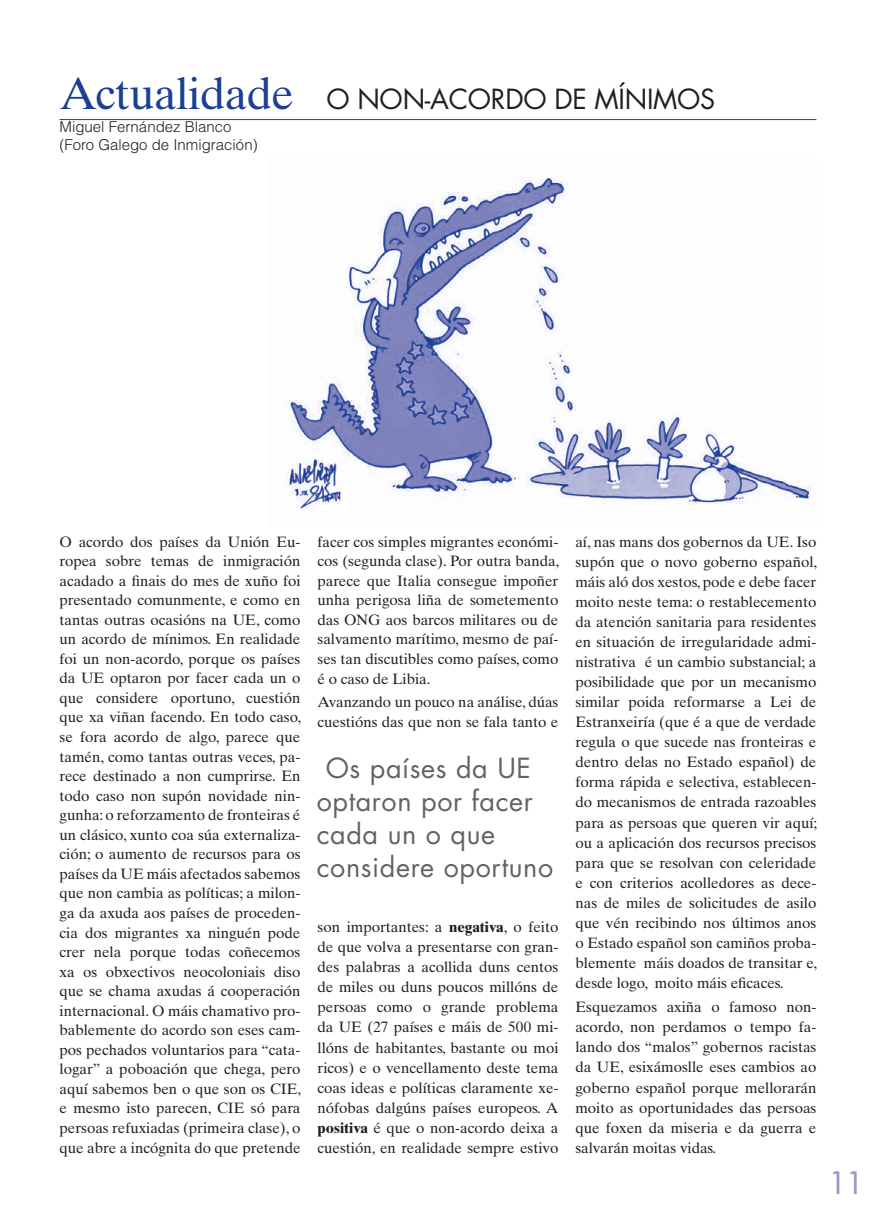
<style>
.page{position:relative;width:893px;height:1212px;background:#fff}
.page>*{position:absolute;margin:0;border:0;box-sizing:border-box;transform-origin:0 0}
.t1{font:500 30px "Futura Std";color:#979aca}
.t2{font:27px/33px "Futura Std";letter-spacing:.02em;color:#636366}
.t3{font:27px "Futura Std";letter-spacing:-.01em;color:#231f20}
.t4{font:15px/19.5px "Times Ten LT Std";color:#231f20;text-align:justify}
.t5{font:300 15px/18px "Helvetica LT Std";color:#231f20}
.s1{font-family:"Times Ten LT Std";font-size:45px;color:#1b3f94}
.s2{font-weight:700}
</style>
<div class="page">
<hr style="left:60px;top:119px;width:756px;height:1px;background:#1b3f94">
<img style="left:287px;top:176px;width:523px;height:333px">
<h2 class="t3" style="left:60px;top:82px;width:657px"><span class="s1">Actualidade</span> O NON-ACORDO DE MÍNIMOS</h2>
<p class="t5" style="left:60px;top:117px;width:200px">Miguel Fernández Blanco (Foro Galego de Inmigración)</p>
<p class="t4" style="left:60px;top:532px;width:243px">O acordo dos países da Unión Eu&shy;ropea sobre temas de inmigración acadado a finais do mes de xuño foi presentado comunmente, e como en tantas outras ocasións na UE, como un acordo de mínimos. En realidade foi un non-acordo, porque os países da UE optaron por facer cada un o que considere oportuno, cuestión que xa viñan facendo. En todo caso, se fora acordo de algo, parece que tamén, como tantas outras veces, pa&shy;rece destinado a non cumprirse. En todo caso non supón novidade nin&shy;gunha: o reforzamento de fronteiras é un clásico, xunto coa súa externaliza&shy;ción; o aumento de recursos para os países da UE máis afectados sabemos que non cambia as políticas; a milon&shy;ga da axuda aos países de proceden&shy;cia dos migrantes xa ninguén pode crer nela porque todas coñecemos xa os obxectivos neocoloniais diso que se chama axudas á cooperación internacional. O máis chamativo pro&shy;bablemente do acordo son eses cam&shy;pos pechados voluntarios para “cata&shy;logar” a poboación que chega, pero aquí sabemos ben o que son os CIE, e mesmo isto parecen, CIE só para persoas refuxiadas (primeira clase), o que abre a incógnita do que pretende</p>
<p class="t4" style="left:317px;top:532px;width:243px">facer cos simples migrantes económi&shy;cos (segunda clase). Por outra banda, parece que Italia consegue impoñer unha perigosa liña de sometemento das ONG aos barcos militares ou de salvamento marítimo, mesmo de paí&shy;ses tan discutibles como países, como é o caso de Libia.</p>
<p class="t4" style="left:317px;top:692px;width:242px">Avanzando un pouco na análise, dúas cuestións das que non se fala tanto e</p>
<h2 class="t2" style="left:317px;top:752px;width:238px;text-indent:9px">Os países da UE optaron por facer cada un o que considere oportuno</h2>
<p class="t4" style="left:317px;top:917px;width:242px;line-height:20px">son importantes: a <span class="s2">negativa</span>, o feito de que volva a presentarse con gran&shy;des palabras a acollida duns centos de miles ou duns poucos millóns de persoas como o grande problema da UE (27 países e máis de 500 mi&shy;llóns de habitantes, bastante ou moi ricos) e o vencellamento deste tema coas ideas e políticas claramente xe&shy;nófobas dalgúns países europeos. A <span class="s2">positiva</span> é que o non-acordo deixa a cuestión, en realidade sempre estivo</p>
<p class="t4" style="left:575px;top:531px;width:243px;line-height:20.1px">aí, nas mans dos gobernos da UE. Iso supón que o novo goberno español, máis aló dos xestos, pode e debe facer moito neste tema: o restablecemento da atención sanitaria para residentes en situación de irregularidade admi&shy;nistrativa é un cambio substancial; a posibilidade que por un mecanismo similar poida reformarse a Lei de Estranxeiría (que é a que de verdade regula o que sucede nas fronteiras e dentro delas no Estado español) de forma rápida e selectiva, establecen&shy;do mecanismos de entrada razoables para as persoas que queren vir aquí; ou a aplicación dos recursos precisos para que se resolvan con celeridade e con criterios acolledores as dece&shy;nas de miles de solicitudes de asilo que vén recibindo nos últimos anos o Estado español son camiños proba&shy;blemente máis doados de transitar e, desde logo, moito máis eficaces.</p>
<p class="t4" style="left:575px;top:997px;width:242px;line-height:20.1px">Esquezamos axiña o famoso non&shy;acordo, non perdamos o tempo fa&shy;lando dos “malos” gobernos racistas da UE, esixámoslle eses cambios ao goberno español porque mellorarán moito as oportunidades das persoas que foxen da miseria e da guerra e salvarán moitas vidas.</p>
<h1 class="t1" style="left:829px;top:1164px;width:36px">11</h1>
</div>
